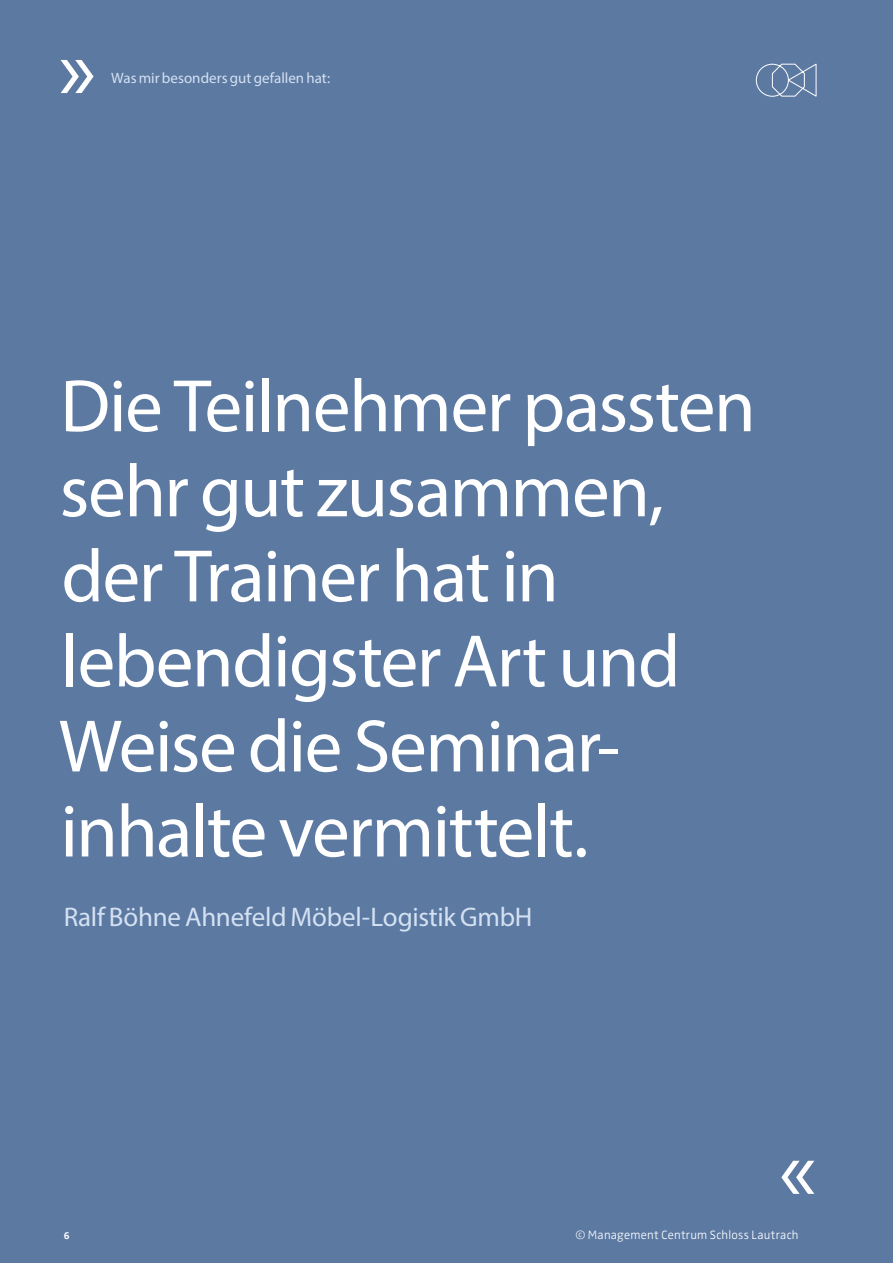
<style>
.page{position:relative;width:893px;height:1263px;background:#5c79a2}
.page>*{position:absolute;margin:0;border:0;box-sizing:border-box;transform-origin:0 0}
.t1{font:90px "Myriad Pro";color:#fff}
.t2{font:75px/85.1px "Myriad Pro";letter-spacing:-.02em;color:#fff}
.t3{font:27px "Myriad Pro";letter-spacing:-.005em;color:#d4e1f2}
.t4{font:15px "Myriad Pro";color:#d4e1f2}
.A_Mengentext_8_2pt{font:300 12.45px "Zwo Pro";letter-spacing:.02em;color:#fff}
.t5{font:700 10.5px "Zwo Pro";color:#fff}
</style>
<div class="page">
<svg style="left:756px;top:63px;width:61px;height:34px"></svg>
<p class="t1" style="left:58px;top:13px;width:39px">»</p>
<p class="t4" style="left:111px;top:68px;width:220px">Was mir besonders gut gefallen hat:</p>
<p class="t2" style="left:59px;top:362px;width:698px">Die Teilnehmer passten sehr gut zusammen, der Trainer hat in lebendigster Art und<br>Weise die Seminar&shy;inhalte vermittelt.</p>
<p class="t3" style="left:64px;top:900px;width:470px">Ralf Böhne Ahnefeld Möbel-Logistik GmbH</p>
<p class="t1" style="left:779px;top:1114px;width:39px">«</p>
<p class="t5" style="left:64px;top:1228px;width:7px">6</p>
<p class="A_Mengentext_8_2pt" style="left:575px;top:1225px;width:225px">© Management Centrum Schloss Lautrach</p>
</div>
